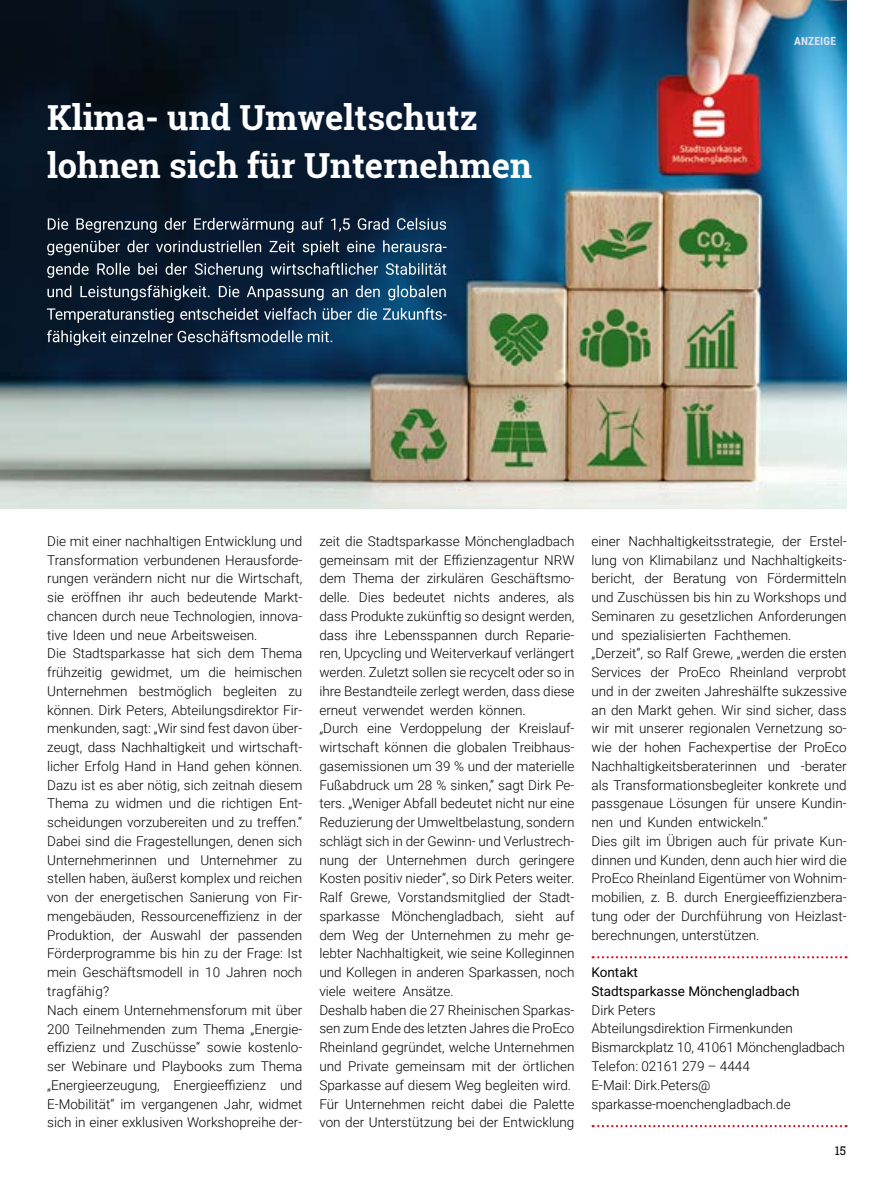
<style>
.page{position:relative;width:893px;height:1191px;background:#fff}
.page>*{position:absolute;margin:0;border:0;box-sizing:border-box;transform-origin:0 0}
.t1{font:700 34.5px/48px "Roboto Slab";color:#fff}
.t2{font:300 13.5px/18.8px "Roboto";color:#000}
.t3{font:13.5px/18.8px "Roboto";color:#000}
.t4{font:12px "Roboto Slab";color:#000}
.t5{font:700 11.4px "Roboto Condensed";letter-spacing:.02em;color:#dde3f2}
</style>
<div class="page">
<img style="left:0;top:0;width:846px;height:508px">
<svg style="left:593px;top:956px;width:253px;height:2px"></svg>
<svg style="left:593px;top:1125px;width:253px;height:2px"></svg>
<svg style="left:47px;top:330px;width:285px;height:15px;background:#405469"></svg>
<svg style="left:47px;top:308px;width:400px;height:15px;background:#3f5970"></svg>
<svg style="left:47px;top:285px;width:399px;height:15px;background:#3c5469"></svg>
<svg style="left:47px;top:263px;width:399px;height:15px;background:#3d5266"></svg>
<svg style="left:47px;top:240px;width:400px;height:15px;background:#3c4e62"></svg>
<svg style="left:48px;top:218px;width:398px;height:15px;background:#3b4b5d"></svg>
<h1 class="t1" style="left:47px;top:93px;width:486px">Klima- und Umweltschutz lohnen sich für Unternehmen</h1>
<p class="t5" style="left:794px;top:33px;width:43px">ANZEIGE</p>
<p class="t2" style="left:47px;top:531px;width:257px">Die mit einer nachhaltigen Entwicklung und Transformation verbundenen Herausforde&shy;rungen verändern nicht nur die Wirtschaft, sie eröffnen ihr auch bedeutende Markt&shy;chancen durch neue Technologien, innova&shy;tive Ideen und neue Arbeitsweisen.<br>Die Stadtsparkasse hat sich dem Thema frühzeitig gewidmet, um die heimischen Unternehmen bestmöglich begleiten zu können. Dirk Peters, Abteilungsdirektor Fir&shy;menkunden, sagt: „Wir sind fest davon über&shy;zeugt, dass Nachhaltigkeit und wirtschaft&shy;licher Erfolg Hand in Hand gehen können.<br>Dazu ist es aber nötig, sich zeitnah diesem Thema zu widmen und die richtigen Ent&shy;scheidungen vorzubereiten und zu treffen.“ Dabei sind die Fragestellungen, denen sich Unternehmerinnen und Unternehmer zu stellen haben, äußerst komplex und reichen von der energetischen Sanierung von Fir&shy;mengebäuden, Ressourceneffizienz in der Produktion, der Auswahl der passenden Förderprogramme bis hin zu der Frage: Ist mein Geschäftsmodell in 10 Jahren noch tragfähig?<br>Nach einem Unternehmensforum mit über 200 Teilnehmenden zum Thema „Energie&shy;effizienz und Zuschüsse“ sowie kostenlo&shy;ser Webinare und Playbooks zum Thema „Energieerzeugung, Energieeffizienz und E-Mobilität“ im vergangenen Jahr, widmet sich in einer exklusiven Workshopreihe der-</p>
<p class="t2" style="left:319px;top:531px;width:257px">zeit die Stadtsparkasse Mönchengladbach gemeinsam mit der Effizienzagentur NRW dem Thema der zirkulären Geschäftsmo&shy;delle. Dies bedeutet nichts anderes, als dass Produkte zukünftig so designt werden, dass ihre Lebensspannen durch Reparie&shy;ren, Upcycling und Weiterverkauf verlängert werden. Zuletzt sollen sie recycelt oder so in ihre Bestandteile zerlegt werden, dass diese erneut verwendet werden können.<br>„Durch eine Verdoppelung der Kreislauf&shy;wirtschaft können die globalen Treibhaus&shy;gasemissionen um 39 % und der materielle Fußabdruck um 28 % sinken,“ sagt Dirk Pe&shy;ters. „Weniger Abfall bedeutet nicht nur eine Reduzierung der Umweltbelastung, sondern schlägt sich in der Gewinn- und Verlustrech&shy;nung der Unternehmen durch geringere Kosten positiv nieder“, so Dirk Peters weiter.<br>Ralf Grewe, Vorstandsmitglied der Stadt&shy;sparkasse Mönchengladbach, sieht auf dem Weg der Unternehmen zu mehr ge&shy;lebter Nachhaltigkeit, wie seine Kolleginnen und Kollegen in anderen Sparkassen, noch viele weitere Ansätze.<br>Deshalb haben die 27 Rheinischen Sparkas&shy;sen zum Ende des letzten Jahres die ProEco Rheinland gegründet, welche Unternehmen und Private gemeinsam mit der örtlichen Sparkasse auf diesem Weg begleiten wird.<br>Für Unternehmen reicht dabei die Palette von der Unterstützung bei der Entwicklung</p>
<p class="t2" style="left:591px;top:531px;width:257px">einer Nachhaltigkeitsstrategie, der Erstel&shy;lung von Klimabilanz und Nachhaltigkeits&shy;bericht, der Beratung von Fördermitteln und Zuschüssen bis hin zu Workshops und Seminaren zu gesetzlichen Anforderungen und spezialisierten Fachthemen.<br>„Derzeit“, so Ralf Grewe, „werden die ersten Services der ProEco Rheinland verprobt und in der zweiten Jahreshälfte sukzessive an den Markt gehen. Wir sind sicher, dass wir mit unserer regionalen Vernetzung so&shy;wie der hohen Fachexpertise der ProEco Nachhaltigkeitsberaterinnen und -berater als Transformationsbegleiter konkrete und passgenaue Lösungen für unsere Kundin&shy;nen und Kunden entwickeln.“<br>Dies gilt im Übrigen auch für private Kun&shy;dinnen und Kunden, denn auch hier wird die ProEco Rheinland Eigentümer von Wohnim&shy;mobilien, z. B. durch Energieeffizienzbera&shy;tung oder der Durchführung von Heizlast&shy;berechnungen, unterstützen.</p>
<p class="t3" style="left:591px;top:962px;width:210px">Kontakt<br>Stadtsparkasse Mönchengladbach</p>
<p class="t2" style="left:591px;top:1000px;width:255px">Dirk Peters<br>Abteilungsdirektion Firmenkunden<br>Bismarckplatz 10, 41061 Mönchengladbach<br>Telefon: 02161 279 – 4444<br>E-Mail: Dirk.Peters@ sparkasse-moenchengladbach.de</p>
<p class="t4" style="left:835px;top:1142px;width:13px">15</p>
</div>
